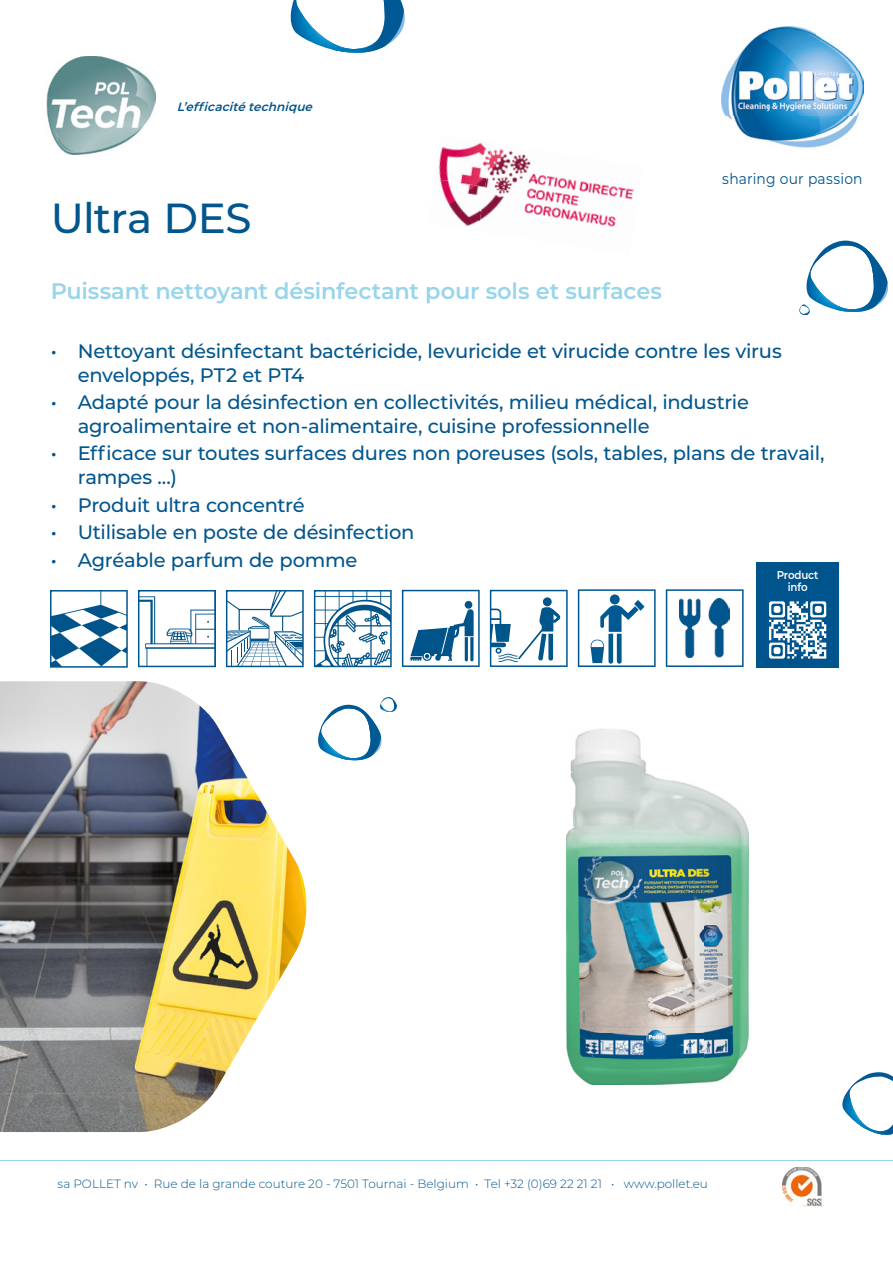
<style>
.page{position:relative;width:893px;height:1263px;background:#fff}
.page>*{position:absolute;margin:0;border:0;box-sizing:border-box;transform-origin:0 0}
.t1{font:500 42px "Montserrat";letter-spacing:-.015em;color:#00568d}
.t2{font:600 22.5px "Montserrat";letter-spacing:-.01em;color:#99d5e9}
.t3{font:500 19.5px/23.4px "Montserrat";letter-spacing:-.01em;color:#00568d}
.t4{font:15px "Montserrat";letter-spacing:.015em;color:#005489;scale:.92 1}
.t5{font:300 12px "Montserrat";color:#00568d}
.t6{font:italic 600 12px "Montserrat";color:#005489}
.t7{font:600 11.4px/11.4px "Montserrat";letter-spacing:-.02em;color:#fff;text-align:center;scale:.9 1}
</style>
<div class="page">
<svg style="left:842px;top:1072px;width:51px;height:63px"></svg>
<img style="left:783px;top:1167px;width:40px;height:40px">
<svg style="left:799px;top:241px;width:89px;height:74px"></svg>
<svg style="left:290px;top:0;width:115px;height:53px"></svg>
<svg style="left:318px;top:697px;width:79px;height:64px"></svg>
<img style="left:47px;top:56px;width:109px;height:98px">
<hr style="left:0;top:1160px;width:893px;height:1px;background:#99d5e9">
<img style="left:566px;top:728px;width:183px;height:357px">
<img style="left:438px;top:143px;width:47px;height:36px">
<img style="left:485px;top:147px;width:50px;height:40px">
<img style="left:535px;top:174px;width:51px;height:21px">
<img style="left:586px;top:182px;width:48px;height:18px">
<img style="left:439px;top:179px;width:46px;height:47px">
<img style="left:478px;top:187px;width:57px;height:39px">
<img style="left:528px;top:195px;width:51px;height:31px">
<img style="left:579px;top:211px;width:37px;height:16px">
<svg style="left:50px;top:590px;width:78px;height:78px"></svg>
<svg style="left:138px;top:590px;width:78px;height:77px"></svg>
<svg style="left:226px;top:590px;width:78px;height:77px"></svg>
<svg style="left:314px;top:590px;width:78px;height:77px"></svg>
<svg style="left:578px;top:589px;width:78px;height:78px"></svg>
<svg style="left:666px;top:589px;width:78px;height:78px"></svg>
<svg style="left:490px;top:590px;width:78px;height:77px"></svg>
<svg style="left:402px;top:590px;width:78px;height:77px"></svg>
<img style="left:722px;top:26px;width:141px;height:122px">
<div style="left:756px;top:562px;width:83px;height:105px;background:#00548c"></div>
<svg style="left:769px;top:601px;width:57px;height:58px"></svg>
<img style="left:0;top:681px;width:307px;height:451px">
<p class="t6" style="left:177px;top:99px;width:141px">L’efficacitétechnique</p>
<h1 class="t1" style="left:51px;top:189px;width:202px">Ultra DES</h1>
<p class="t2" style="left:51px;top:275px;width:613px">Puissant nettoyant désinfectant pour sols et surfaces</p>
<p class="t4" style="left:722px;top:168px;width:154px">sharing our passion</p>
<p class="t3" style="left:78px;top:339px;width:706px;text-indent:-27px">• Nettoyant désinfectant bactéricide, levuricide et virucide contre les virus enveloppés, PT2 et PT4</p>
<p class="t3" style="left:78px;top:390px;width:673px;text-indent:-27px">• Adapté pour la désinfection en collectivités, milieu médical, industrie agroalimentaire et non-alimentaire, cuisine professionnelle</p>
<p class="t3" style="left:78px;top:441px;width:748px;text-indent:-27px">• Efficace sur toutes surfaces dures non poreuses (sols, tables, plans de travail, rampes ...)</p>
<p class="t3" style="left:51px;top:492px;width:256px">• Produit ultra concentré</p>
<p class="t3" style="left:51px;top:520px;width:365px">• Utilisable en poste de désinfection</p>
<p class="t3" style="left:51px;top:547px;width:308px">• Agréable parfum de pomme</p>
<p class="t7" style="left:777px;top:569px;width:48px">Product info</p>
<p class="t5" style="left:58px;top:1175px;width:652px">sa POLLET nv • Rue de la grande couture 20 - 7501 Tournai - Belgium • Tel +32 (0)69 22 21 21 • www.pollet.eu</p>
</div>
